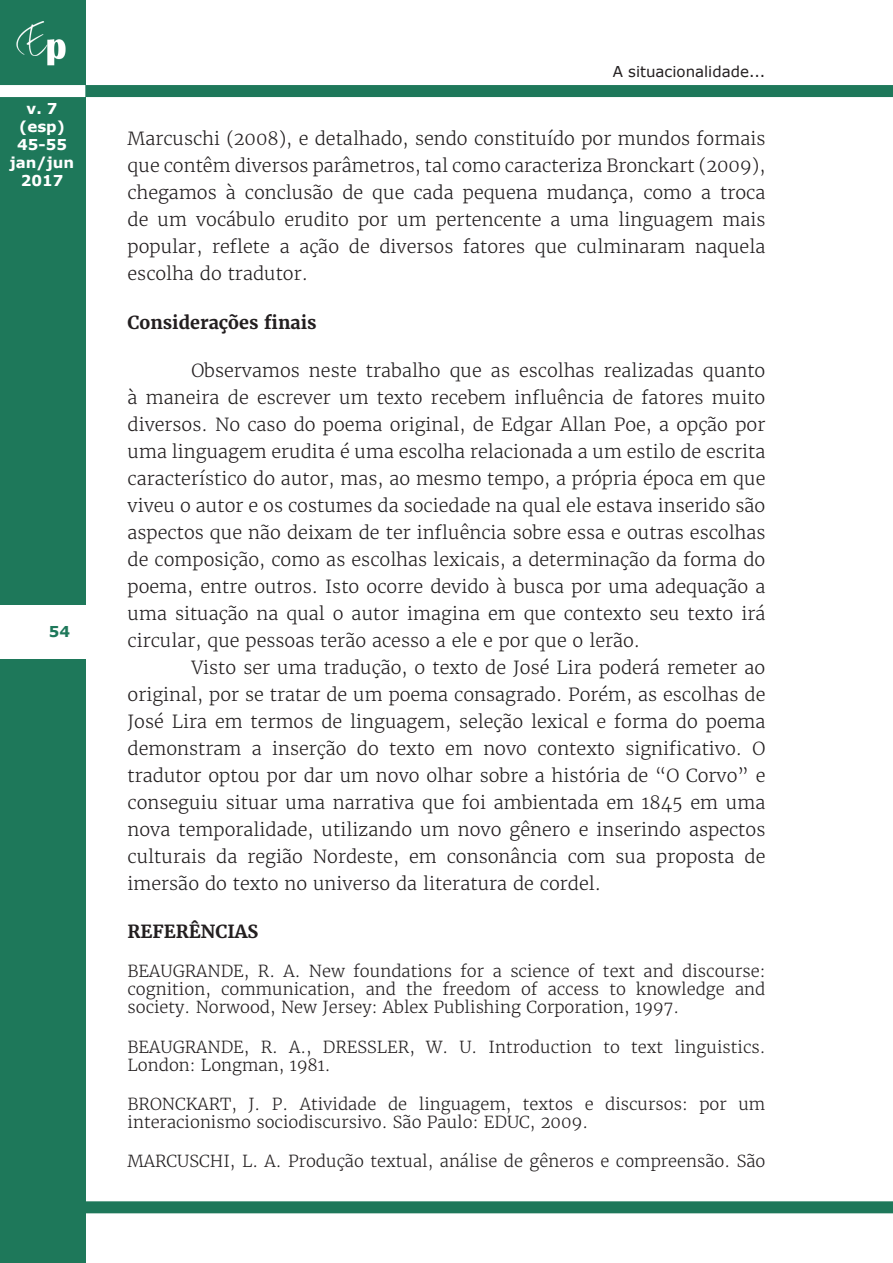
<style>
.page{position:relative;width:893px;height:1263px;background:#fff}
.page>*{position:absolute;margin:0;border:0;box-sizing:border-box;transform-origin:0 0}
.t1{font:300 18px/27px "Merriweather";color:#231f20;text-align:justify}
.t2{font:700 18px "Merriweather";color:#231f20}
.t3{font:300 16.5px/18px "Merriweather";color:#231f20}
.t4{font:700 15px/18px "Verdana";color:#fff;text-align:center}
.t5{font:15px "Verdana";color:#231f20}
.t6{font:700 15px "Verdana";color:#1e785a}
</style>
<div class="page">
<div style="left:0;top:0;width:85px;height:1263px;background:#1e785a"></div>
<img style="left:16px;top:21px;width:50px;height:45px">
<div style="left:85px;top:85px;width:808px;height:12px;background:#1e785a"></div>
<div style="left:0;top:85px;width:85px;height:12px;background:#fff"></div>
<div style="left:77px;top:1201px;width:816px;height:12px;background:#1e785a"></div>
<div style="left:0;top:605px;width:85px;height:53px;background:#fff"></div>
<p class="t4" style="left:10px;top:100px;width:66px">v. 7 (esp)<br>45-55 jan/jun<br>2017</p>
<p class="t6" style="left:49px;top:621px;width:23px">54</p>
<p class="t5" style="left:613px;top:61px;width:154px">A situacionalidade...</p>
<p class="t1" style="left:128px;top:125px;width:639px">Marcuschi (2008), e detalhado, sendo constituído por mundos formais que contêm diversos parâmetros, tal como caracteriza Bronckart (2009), chegamos à conclusão de que cada pequena mudança, como a troca de um vocábulo erudito por um pertencente a uma linguagem mais popular, reflete a ação de diversos fatores que culminaram naquela escolha do tradutor.</p>
<p class="t2" style="left:128px;top:311px;width:191px">Considerações finais</p>
<p class="t1" style="left:128px;top:357px;width:639px;text-indent:64px">Observamos neste trabalho que as escolhas realizadas quanto à maneira de escrever um texto recebem influência de fatores muito diversos. No caso do poema original, de Edgar Allan Poe, a opção por uma linguagem erudita é uma escolha relacionada a um estilo de escrita característico do autor, mas, ao mesmo tempo, a própria época em que viveu o autor e os costumes da sociedade na qual ele estava inserido são aspectos que não deixam de ter influência sobre essa e outras escolhas de composição, como as escolhas lexicais, a determinação da forma do poema, entre outros. Isto ocorre devido à busca por uma adequação a uma situação na qual o autor imagina em que contexto seu texto irá circular, que pessoas terão acesso a ele e por que o lerão.</p>
<p class="t1" style="left:128px;top:654px;width:639px;text-indent:64px">Visto ser uma tradução, o texto de José Lira poderá remeter ao original, por se tratar de um poema consagrado. Porém, as escolhas de José Lira em termos de linguagem, seleção lexical e forma do poema demonstram a inserção do texto em novo contexto significativo. O tradutor optou por dar um novo olhar sobre a história de “O Corvo” e conseguiu situar uma narrativa que foi ambientada em 1845 em uma nova temporalidade, utilizando um novo gênero e inserindo aspectos culturais da região Nordeste, em consonância com sua proposta de imersão do texto no universo da literatura de cordel.</p>
<p class="t2" style="left:128px;top:920px;width:132px">REFERÊNCIAS</p>
<p class="t3" style="left:128px;top:962px;width:639px;text-align:justify">BEAUGRANDE, R. A. New foundations for a science of text and discourse: cognition, communication, and the freedom of access to knowledge and society. Norwood, New Jersey: Ablex Publishing Corporation, 1997.</p>
<p class="t3" style="left:128px;top:1038px;width:639px">BEAUGRANDE, R. A., DRESSLER, W. U. Introduction to text linguistics.<br>London: Longman, 1981.</p>
<p class="t3" style="left:128px;top:1095px;width:639px">BRONCKART, J. P. Atividade de linguagem, textos e discursos: por um interacionismo sociodiscursivo. São Paulo: EDUC, 2009.</p>
<p class="t3" style="left:128px;top:1152px;width:639px">MARCUSCHI, L. A. Produção textual, análise de gêneros e compreensão. São</p>
</div>
